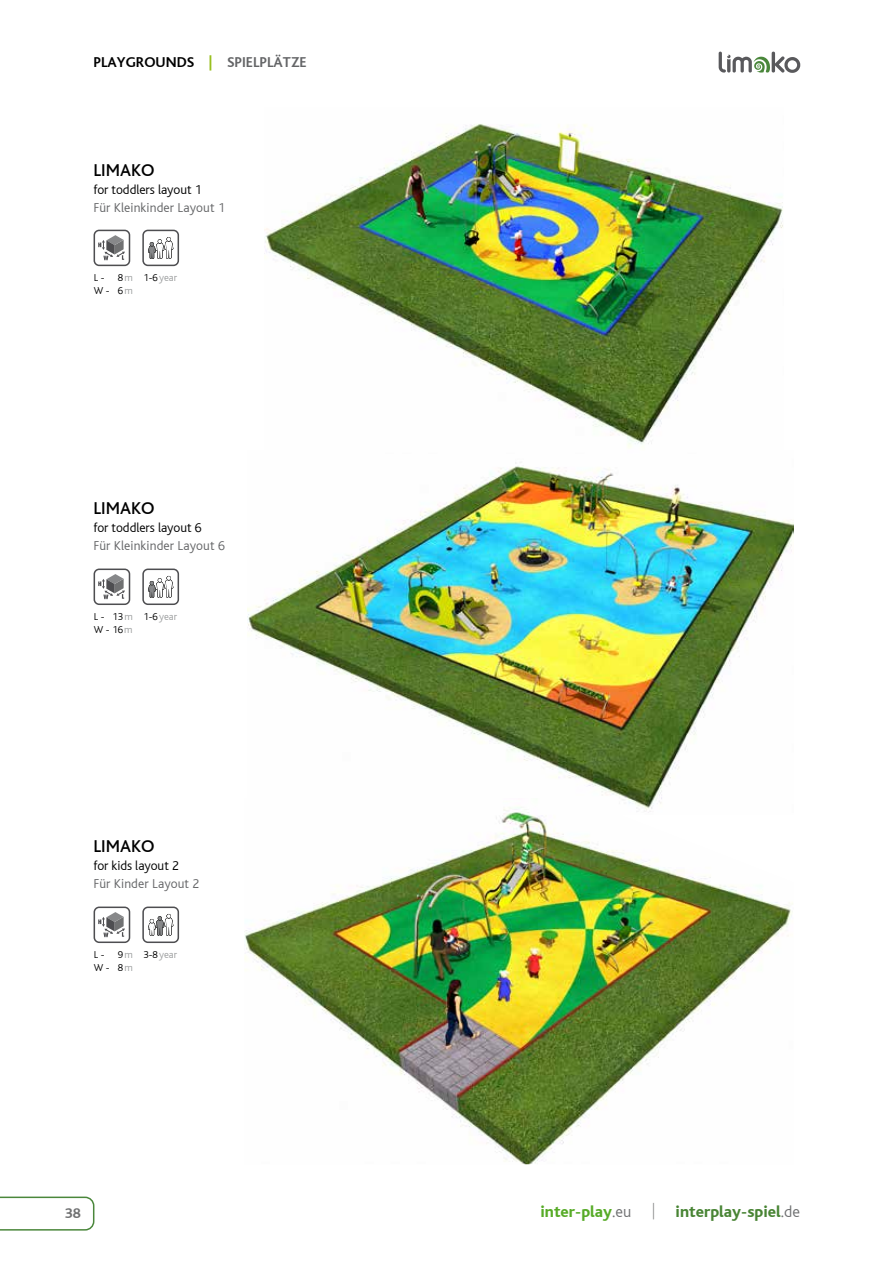
<style>
.page{position:relative;width:893px;height:1263px;background:#fff}
.page>*{position:absolute;margin:0;border:0;box-sizing:border-box;transform-origin:0 0}
.t1{font:500 18px "Bliss";color:#000}
.t2{font:800 16.5px "Bliss";color:#488434}
.t3{font:800 16.5px "Bliss";color:#57ab27}
.t4{font:300 16.5px "Panton";color:#707172}
.t5{font:700 15px "Bliss";color:#000}
.t6{font:700 14.85px "Bliss";color:#707172}
.t7{font:300 13.5px "Bliss";letter-spacing:.005em;color:#646567}
.t8{font:300 13.5px "Bliss";color:#000}
.t9{font:300 10.5px/12.6px "Bliss";color:#000;text-align:right}
.t10{font:300 10.5px "Bliss";color:#9c9e9f}
.s1{color:#97bf1b}
.s2{color:#646567}
.s3{color:#9c9e9f}
.s4{color:#000}
.s5{font-weight:300;color:#707172}
</style>
<div class="page">
<svg style="left:719px;top:52px;width:81px;height:21px"></svg>
<svg style="left:0;top:1196px;width:95px;height:35px"></svg>
<img style="left:248px;top:462px;width:546px;height:336px">
<img style="left:245px;top:798px;width:548px;height:366px">
<img style="left:264px;top:124px;width:519px;height:324px">
<svg style="left:94px;top:230px;width:36px;height:36px"></svg>
<svg style="left:94px;top:568px;width:36px;height:37px"></svg>
<svg style="left:94px;top:906px;width:36px;height:37px"></svg>
<svg style="left:142px;top:230px;width:37px;height:36px"></svg>
<svg style="left:142px;top:568px;width:37px;height:37px"></svg>
<svg style="left:142px;top:906px;width:37px;height:37px"></svg>
<p class="t5" style="left:94px;top:53px;width:215px">PLAYGROUNDS <span class="s1">|</span> <span class="s2">SPIELPLÄTZE</span></p>
<h1 class="t1" style="left:93px;top:159px;width:63px">LIMAKO</h1>
<p class="t8" style="left:93px;top:182px;width:110px">for toddlers layout 1</p>
<p class="t7" style="left:93px;top:200px;width:133px">Für Kleinkinder Layout 1</p>
<p class="t9" style="left:94px;top:272px;width:40px">8 <span class="s3">m<br></span>W - 6 <span class="s3">m</span></p>
<p class="t9" style="left:94px;top:272px;width:12px">L -</p>
<p class="t10" style="left:143px;top:272px;width:35px"><span class="s4">1-6</span> year</p>
<h1 class="t1" style="left:93px;top:497px;width:63px">LIMAKO</h1>
<p class="t8" style="left:93px;top:520px;width:110px">for toddlers layout 6</p>
<p class="t7" style="left:93px;top:538px;width:133px">Für Kleinkinder Layout 6</p>
<p class="t9" style="left:94px;top:610px;width:40px;text-align:left">L - 13 <span class="s3">m<br></span>W - 16 <span class="s3">m</span></p>
<p class="t10" style="left:143px;top:611px;width:35px"><span class="s4">1-6</span> year</p>
<h1 class="t1" style="left:93px;top:836px;width:63px">LIMAKO</h1>
<p class="t8" style="left:93px;top:858px;width:87px">for kids layout 2</p>
<p class="t7" style="left:93px;top:876px;width:108px">Für Kinder Layout 2</p>
<p class="t9" style="left:94px;top:948px;width:40px">9 <span class="s3">m<br></span>W - 8 <span class="s3">m</span></p>
<p class="t9" style="left:94px;top:948px;width:12px">L -</p>
<p class="t10" style="left:143px;top:949px;width:35px"><span class="s4">3-8</span> year</p>
<p class="t6" style="left:65px;top:1205px;width:18px">38</p>
<p class="t3" style="left:540px;top:1202px;width:92px">inter-play<span class="s5">.eu</span></p>
<p class="t4" style="left:652px;top:1201px;width:4px">|</p>
<p class="t2" style="left:676px;top:1202px;width:126px">interplay-spiel<span class="s5">.de</span></p>
</div>
